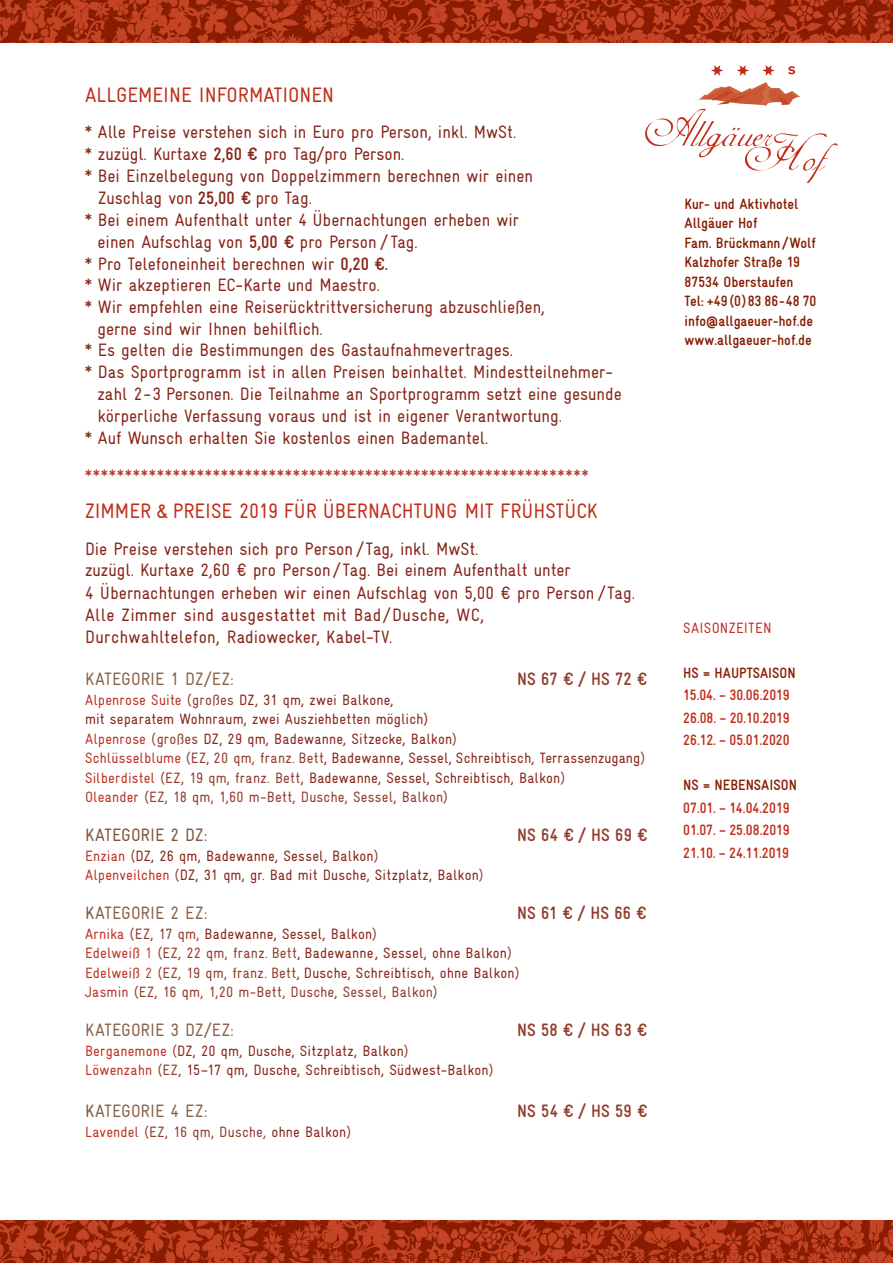
<style>
.page{position:relative;width:893px;height:1263px;background:#fff}
.page>*{position:absolute;margin:0;border:0;box-sizing:border-box;transform-origin:0 0}
.t1{font:21px "Gravur Condensed";color:#c02d19}
.t2{font:18px/22px "Gravur Condensed";color:#872519}
.t3{font:18px "Gravur Condensed";color:#bd3325}
.t4{font:18px "Gravur Condensed";letter-spacing:.045em;color:#896146}
.t5{font:700 18px "Gravur Condensed";letter-spacing:.005em;color:#923c2c}
.t6{font:18px "Gravur Condensed";letter-spacing:.025em;color:#7e5439}
.t7{font:15px/19.5px "Gravur Condensed";letter-spacing:.01em;color:#872519}
.t8{font:15px/19.5px "Gravur Condensed";letter-spacing:.01em;color:#923c2c}
.t9{font:700 15px/19.5px "Gravur Condensed";color:#891d02}
.t10{font:700 15px/22.5px "Gravur Condensed";color:#c02d19;text-align:justify}
.t11{font:15px "Gravur Condensed";color:#bd3325}
.s1{font-weight:700}
.s2{color:#bd3325}
.s3{color:#923c2c}
.s4{color:#7e5439}
.s5{color:#872519}
.s6{color:#c44735}
</style>
<div class="page">
<svg style="left:711px;top:65px;width:12px;height:11px"></svg>
<svg style="left:737px;top:65px;width:12px;height:11px"></svg>
<svg style="left:762px;top:65px;width:13px;height:11px"></svg>
<svg style="left:788px;top:66px;width:7px;height:8px"></svg>
<svg style="left:645px;top:83px;width:193px;height:100px"></svg>
<img style="left:0;top:1220px;width:893px;height:43px">
<img style="left:0;top:0;width:893px;height:43px">
<p class="t1" style="left:85px;top:82px;width:251px">Allgemeine I nformationen</p>
<p class="t2" style="left:85px;top:121px;width:433px">* Alle Preise verstehen sich in Euro pro Person, inkl. MwSt.</p>
<p class="t2" style="left:85px;top:143px;width:321px">* zuzügl. Kurtaxe <span class="s1">2,60 €</span> pro Tag/pro Person.</p>
<p class="t2" style="left:85px;top:164px;width:449px">* Bei Einzelbelegung von Doppelzimmern berechnen wir einen</p>
<p class="t2" style="left:98px;top:186px;width:215px">Zuschlag von <span class="s1">25,00 €</span> pro Tag.</p>
<p class="t2" style="left:85px;top:209px;width:436px">* Bei einem Aufenthalt unter 4 Übernachtungen erheben wir</p>
<p class="t2" style="left:97px;top:230px;width:322px">einen Aufschlag von <span class="s1">5,00 €</span> pro Person / Tag.</p>
<p class="t2" style="left:85px;top:252px;width:305px">* Pro Telefoneinheit berechnen wir <span class="s1">0,20 €.</span></p>
<p class="t2" style="left:85px;top:274px;width:296px">* Wir akzeptieren EC-Karte und M aestro.</p>
<p class="t2" style="left:85px;top:296px;width:461px">* Wir empfehlen eine Reiserücktrittversicherung abzuschließen,</p>
<p class="t2" style="left:97px;top:317px;width:227px">gerne sind wir I hnen behilflich.</p>
<p class="t2" style="left:85px;top:339px;width:430px">* Es gelten die Bestimmungen des Gastaufnahmevertrages.</p>
<p class="t2" style="left:85px;top:361px;width:529px">* Das Sportprogramm ist in allen Preisen beinhaltet. M indestteilnehmer-</p>
<p class="t2" style="left:97px;top:383px;width:526px">zahl 2-3 Personen. Die Teilnahme an Sportprogramm setzt eine gesunde</p>
<p class="t2" style="left:97px;top:404px;width:466px">körperliche Verfassung voraus und ist in eigener Verantwortung.</p>
<p class="t2" style="left:85px;top:427px;width:405px">* Auf Wunsch erhalten Sie kostenlos einen Bademantel.</p>
<p class="t3" style="left:85px;top:465px;width:505px">***************************************************************</p>
<p class="t1" style="left:85px;top:499px;width:390px">Zimmer &amp; Preise 2019 FÜR ÜBERNACHTUNG MIT</p>
<p class="t1" style="left:500px;top:499px;width:99px">FRÜHSTÜCK</p>
<p class="t2" style="left:85px;top:537px;width:551px">Die Preise verstehen sich pro Person /Tag, inkl. MwSt.<br>zuzügl. Kurtaxe 2,60 € pro Person / Tag. Bei einem Aufenthalt unter<br>4 Übernachtungen erheben wir einen Aufschlag von 5,00 € pro Person /Tag.<br>Alle Zimmer sind ausgestattet mit Bad/Dusche, WC,<br>Durchwahltelefon, Radiowecker, Kabel-TV.</p>
<p class="t4" style="left:85px;top:669px;width:150px">Kategorie 1 DZ/EZ:</p>
<p class="t5" style="left:517px;top:669px;width:132px">NS 67 € / HS 72 €</p>
<p class="t7" style="left:85px;top:690px;width:562px"><span class="s2">Alpenrose Suite</span> <span class="s3">(großes</span> DZ, 31 qm, zwei Balkone,<br>mit separatem Wohnraum, zwei Ausziehbetten möglich)<br><span class="s2">Alpenrose</span> <span class="s3">(großes</span> DZ, 29 qm, Badewanne, Sitzecke, Balkon<span class="s3">)<br></span><span class="s2">Schlüsselblume</span> <span class="s3">(EZ, 20 qm, franz. Bett</span>, Badewanne, Sessel, Schreibtisch, Terrassenzugang<span class="s3">)<br></span><span class="s2">Silberdistel</span> <span class="s3">(EZ, 19 qm, franz. Bett</span>, Badewanne, Sessel, Schreibtisch, Balkon<span class="s3">)<br></span><span class="s2">Oleander</span> <span class="s3">(EZ, 18 qm, 1,60 m-Bett, Dusche, Sessel, Balkon)</span></p>
<p class="t6" style="left:85px;top:825px;width:124px">Kategorie 2 DZ:</p>
<p class="t5" style="left:517px;top:825px;width:132px">NS 64 € / HS 69 €</p>
<p class="t7" style="left:85px;top:846px;width:400px"><span class="s2">Enzian</span> <span class="s3">(</span>DZ, 26 qm, Badewanne, Sessel, Balkon<span class="s3">)<br></span><span class="s2">Alpenveilchen</span> <span class="s3">(</span>DZ, 31 qm, gr. Bad mit Dusche, Sitzplatz, Balkon<span class="s3">)</span></p>
<p class="t4" style="left:85px;top:903px;width:124px"><span class="s4">K</span>ategorie 2 EZ:</p>
<p class="t5" style="left:517px;top:903px;width:131px">NS 61 € / HS 66 €</p>
<p class="t8" style="left:85px;top:924px;width:436px"><span class="s2">Arnika</span> (EZ, 17 qm, <span class="s5">Badewanne, Sessel, Balkon</span>)<br><span class="s2">Edelweiß</span> <span class="s6">1</span> (EZ, 22 qm, franz. Bett<span class="s5">, Badewanne, Sessel, ohne Balkon</span>)<br><span class="s2">Edelweiß</span> <span class="s6">2</span> (EZ, 19 qm, franz. Bett<span class="s5">, Dusche, Schreibtisch, ohne Balkon</span>)<br><span class="s2">Jasmin</span> (EZ, 16 qm, 1,20 m-Bett, Dusche, Sessel, Balkon)</p>
<p class="t4" style="left:85px;top:1020px;width:150px">Kategorie 3 DZ/EZ:</p>
<p class="t5" style="left:517px;top:1020px;width:132px">NS 58 € / HS 63 €</p>
<p class="t7" style="left:85px;top:1041px;width:410px"><span class="s2">Berganemone</span> <span class="s3">(</span>DZ, 20 qm, Dusche, Sitzplatz, Balkon<span class="s3">)<br></span><span class="s2">Löwenzahn</span> <span class="s3">(EZ,</span> 15–17 qm, Dusche, Schreibtisch, Südwest-Balkon<span class="s3">)</span></p>
<p class="t4" style="left:85px;top:1101px;width:124px"><span class="s4">K</span>ategorie 4 EZ:</p>
<p class="t5" style="left:517px;top:1101px;width:132px">NS 54 € / HS 59 €</p>
<p class="t8" style="left:85px;top:1122px;width:268px"><span class="s2">Lavendel</span> (EZ, 16 qm, Dusche, <span class="s5">ohne Balkon</span>)</p>
<p class="t9" style="left:685px;top:194px;width:133px">Kur- und Aktivhotel<br>Allgäuer Hof<br>Fam. Brückmann/Wolf<br>Kalzhofer Straße 19<br>87534 Oberstaufen<br>Tel: +49 (0) 83 86-48 70 info@allgaeuer-hof.de www.allgaeuer-hof.de</p>
<p class="t11" style="left:683px;top:619px;width:90px">Saisonzeiten</p>
<p class="t9" style="left:683px;top:663px;width:98px">HS = Hauptsaison</p>
<p class="t10" style="left:683px;top:684px;width:108px">15.04. – 30.06.2019<br>26.08. – 20.10.2019<br>26.12. – 05.01.2020</p>
<p class="t9" style="left:683px;top:775px;width:99px">NS = Nebensaison</p>
<p class="t10" style="left:683px;top:796px;width:108px">07.01. – 14.04.2019<br>01.07. – 25.08.2019<br>21.10. – 24.11.2019</p>
</div>
